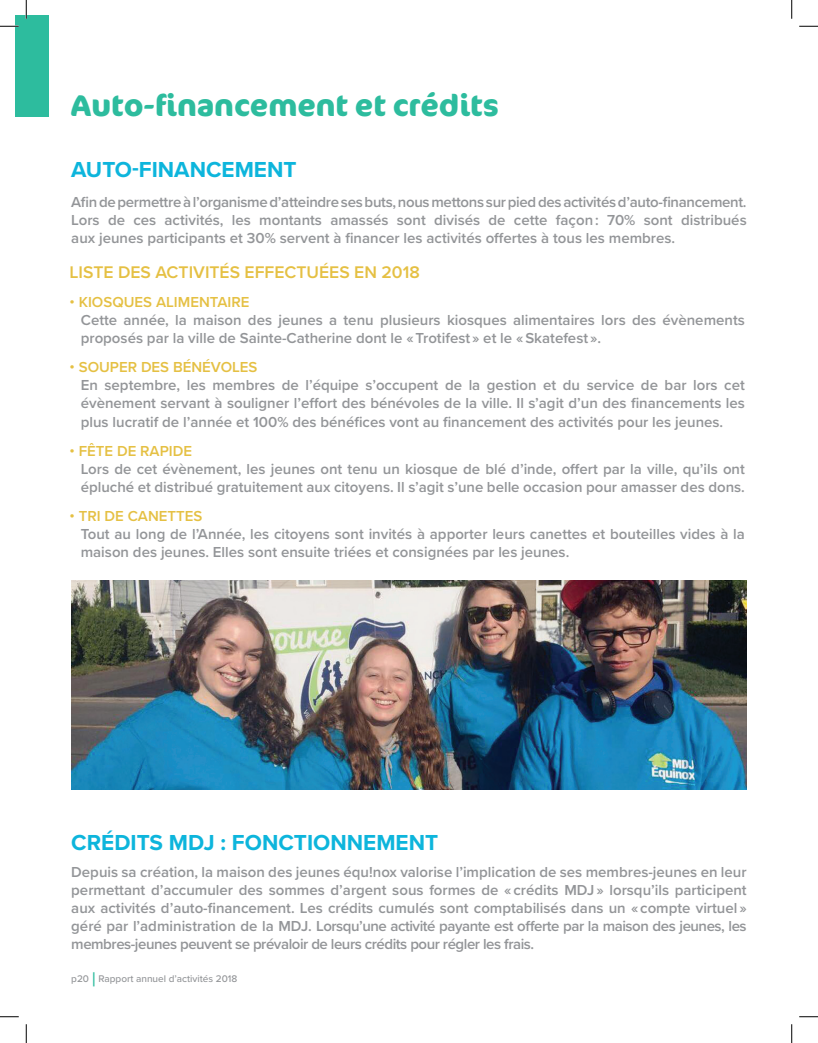
<style>
.page{position:relative;width:818px;height:1043px;background:#fff}
.page>*{position:absolute;margin:0;border:0;box-sizing:border-box;transform-origin:0 0}
.t1{font:700 30px "Cocon Pro";color:#2dbc9e}
.t2{font:700 22.5px "Proxima Nova";color:#0db5dc}
.t3{font:600 17.5px "Proxima Nova";color:#e5c043}
.t4{font:600 15px/18px "Proxima Nova";color:#939598;text-align:justify}
.t5{font:600 15px "Proxima Nova";color:#e5c043}
.t6{font:500 10px "Proxima Nova";color:#939598}
.s1{font-size:20px;color:#2dbc9e}
</style>
<div class="page">
<div style="left:15px;top:15px;width:34px;height:101px;background:#2dbc9e"></div>
<img style="left:72px;top:580px;width:674px;height:209px">
<svg style="left:0;top:25px;width:19px;height:2px"></svg>
<svg style="left:799px;top:25px;width:19px;height:2px"></svg>
<svg style="left:0;top:1016px;width:19px;height:1px"></svg>
<svg style="left:799px;top:1016px;width:19px;height:1px"></svg>
<svg style="left:25px;top:0;width:2px;height:19px"></svg>
<svg style="left:25px;top:1024px;width:2px;height:18px"></svg>
<svg style="left:791px;top:0;width:1px;height:19px"></svg>
<svg style="left:791px;top:1024px;width:1px;height:18px"></svg>
<h1 class="t1" style="left:71px;top:85px;width:429px">Auto-financement et crédits</h1>
<h2 class="t2" style="left:71px;top:153px;width:227px">AUTO-FINANCEMENT</h2>
<p class="t4" style="left:71px;top:193px;width:677px">Afin de permettre à l’organisme d’atteindre ses buts, nous mettons sur pied des activités d’auto-financement.<br>Lors de ces activités, les montants amassés sont divisés de cette façon : 70% sont distribués aux jeunes participants et 30% servent à financer les activités offertes à tous les membres.</p>
<p class="t3" style="left:69px;top:259px;width:352px">LISTE DES ACTIVITÉS EFFECTUÉES EN 2018</p>
<p class="t5" style="left:69px;top:291px;width:181px">• KIOSQUES ALIMENTAIRE</p>
<p class="t4" style="left:81px;top:311px;width:665px">Cette année, la maison des jeunes a tenu plusieurs kiosques alimentaires lors des évènements proposés par la ville de Sainte-Catherine dont le « Trotifest » et le « Skatefest ».</p>
<p class="t5" style="left:69px;top:356px;width:189px">• SOUPER DES BÉNÉVOLES</p>
<p class="t4" style="left:81px;top:376px;width:665px">En septembre, les membres de l’équipe s’occupent de la gestion et du service de bar lors cet évènement servant à souligner l’effort des bénévoles de la ville. Il s’agit d’un des financements les plus lucratif de l’année et 100% des bénéfices vont au financement des activités pour les jeunes.</p>
<p class="t5" style="left:69px;top:439px;width:124px">• FÊTE DE RAPIDE</p>
<p class="t4" style="left:81px;top:459px;width:665px">Lors de cet évènement, les jeunes ont tenu un kiosque de blé d’inde, offert par la ville, qu’ils ont épluché et distribué gratuitement aux citoyens. Il s’agit s’une belle occasion pour amasser des dons.</p>
<p class="t5" style="left:69px;top:505px;width:134px">• TRI DE CANETTES</p>
<p class="t4" style="left:81px;top:524px;width:665px">Tout au long de l’Année, les citoyens sont invités à apporter leurs canettes et bouteilles vides à la maison des jeunes. Elles sont ensuite triées et consignées par les jeunes.</p>
<h2 class="t2" style="left:71px;top:826px;width:368px">CRÉDITS MDJ : FONCTIONNEMENT</h2>
<p class="t4" style="left:71px;top:862px;width:677px">Depuis sa création, la maison des jeunes équ!nox valorise l’implication de ses membres-jeunes en leur permettant d’accumuler des sommes d’argent sous formes de « crédits MDJ » lorsqu’ils participent aux activités d’auto-financement. Les crédits cumulés sont comptabilisés dans un « compte virtuel » géré par l’administration de la MDJ. Lorsqu’une activité payante est offerte par la maison des jeunes, les membres-jeunes peuvent se prévaloir de leurs crédits pour régler les frais.</p>
<p class="t6" style="left:71px;top:971px;width:167px">p20 <span class="s1">|</span> Rapport annuel d’activités 2018</p>
</div>
